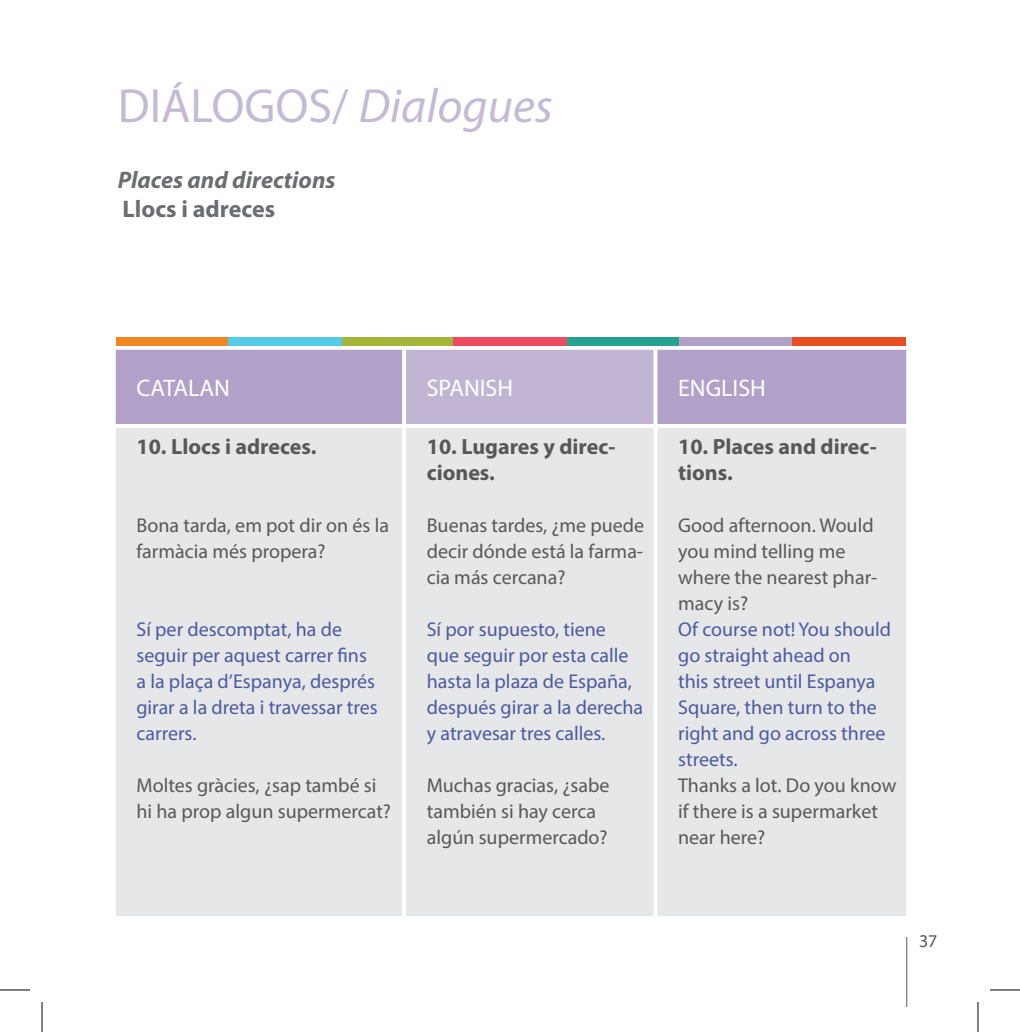
<style>
.page{position:relative;width:1020px;height:1032px;background:#fff}
.page>*{position:absolute;margin:0;border:0;box-sizing:border-box;transform-origin:0 0}
.t1{font:48px "Myriad Pro";color:#c5bad6}
.t2{font:24px "Myriad Pro";color:#fff}
.t3{font:italic 700 24px "Myriad Pro";color:#6c6d70}
.t4{font:700 24px "Myriad Pro";color:#6c6d70}
.t5{font:700 22px/26px "Myriad Pro";color:#57585a}
.t6{font:20px/26px "Myriad Pro";color:#4d5a9e}
.t7{font:20px/26px "Myriad Pro";color:#57585a}
.t8{font:18px "Myriad Pro";color:#57585a}
.s1{font-style:italic}
</style>
<div class="page">
<hr style="left:906px;top:936px;width:1px;height:70px;background:#57585a">
<div style="left:116px;top:350px;width:790px;height:74px;background:#b1a0c7"></div>
<div style="left:404px;top:348px;width:251px;height:78px;background:#c2b5d3"></div>
<div style="left:116px;top:428px;width:790px;height:488px;background:#e6e7e9"></div>
<svg style="left:114px;top:349px;width:290px;height:1px"></svg>
<svg style="left:115px;top:350px;width:1px;height:74px"></svg>
<svg style="left:404px;top:348px;width:251px;height:2px"></svg>
<hr style="left:402px;top:350px;width:4px;height:74px;background:#fff">
<svg style="left:655px;top:347px;width:253px;height:3px"></svg>
<svg style="left:653px;top:350px;width:4px;height:74px"></svg>
<svg style="left:906px;top:350px;width:1px;height:74px"></svg>
<hr style="left:404px;top:424px;width:251px;height:4px;background:#fff">
<hr style="left:402px;top:428px;width:4px;height:488px;background:#fff">
<hr style="left:653px;top:428px;width:4px;height:488px;background:#fff">
<div style="left:116px;top:337px;width:113px;height:9px;background:#ef8621"></div>
<div style="left:341px;top:337px;width:113px;height:9px;background:#a4b539"></div>
<div style="left:566px;top:337px;width:114px;height:9px;background:#27a191"></div>
<div style="left:228px;top:337px;width:114px;height:9px;background:#55cae9"></div>
<div style="left:453px;top:337px;width:113px;height:9px;background:#ef4b60"></div>
<div style="left:679px;top:337px;width:113px;height:9px;background:#b1a0c7"></div>
<div style="left:792px;top:337px;width:114px;height:9px;background:#e84d24"></div>
<hr style="left:0;top:0;width:30px;height:1px;background:#000">
<hr style="left:989px;top:0;width:30px;height:1px;background:#000">
<hr style="left:0;top:989px;width:30px;height:1px;background:#000">
<hr style="left:989px;top:989px;width:30px;height:1px;background:#000">
<hr style="left:42px;top:1001px;width:1px;height:30px;background:#000">
<hr style="left:977px;top:1001px;width:1px;height:30px;background:#000">
<h1 class="t1" style="left:118px;top:76px;width:436px">DIÁLOGOS/ <span class="s1">Dialogues</span></h1>
<p class="t3" style="left:118px;top:164px;width:219px">Places and directions</p>
<p class="t4" style="left:123px;top:193px;width:154px">Llocs i adreces</p>
<p class="t2" style="left:136px;top:373px;width:95px">CATALAN</p>
<p class="t2" style="left:427px;top:373px;width:88px">SPANISH</p>
<p class="t2" style="left:678px;top:373px;width:89px">ENGLISH</p>
<p class="t5" style="left:136px;top:432px;width:181px">10. Llocs i adreces.</p>
<p class="t7" style="left:136px;top:512px;width:254px">Bona tarda, em pot dir on és la farmàcia més propera?</p>
<p class="t6" style="left:136px;top:616px;width:243px">Sí per descomptat, ha de seguir per aquest carrer fins a la plaça d’Espanya, després girar a la dreta i travessar tres carrers.</p>
<p class="t7" style="left:136px;top:772px;width:256px">Moltes gràcies, ¿sap també si hi ha prop algun supermercat?</p>
<p class="t5" style="left:427px;top:432px;width:190px">10. Lugares y direc&shy;ciones.</p>
<p class="t7" style="left:427px;top:512px;width:219px;text-align:justify">Buenas tardes, ¿me puede decir dónde está la farma&shy;cia más cercana?</p>
<p class="t6" style="left:427px;top:616px;width:218px">Sí por supuesto, tiene que seguir por esta calle hasta la plaza de España, después girar a la derecha y atravesar tres calles.</p>
<p class="t7" style="left:427px;top:772px;width:184px">Muchas gracias, ¿sabe también si hay cerca algún supermercado?</p>
<p class="t5" style="left:678px;top:432px;width:200px">10. Places and direc&shy;tions.</p>
<p class="t7" style="left:678px;top:512px;width:201px">Good afternoon. Would you mind telling me where the nearest phar&shy;macy is?</p>
<p class="t6" style="left:678px;top:616px;width:214px">Of course not! You should go straight ahead on<br>this street until Espanya<br>Square, then turn to the right and go across three streets.</p>
<p class="t7" style="left:678px;top:772px;width:220px">Thanks a lot. Do you know if there is a supermarket near here?</p>
<p class="t8" style="left:918px;top:929px;width:20px">37</p>
</div>
